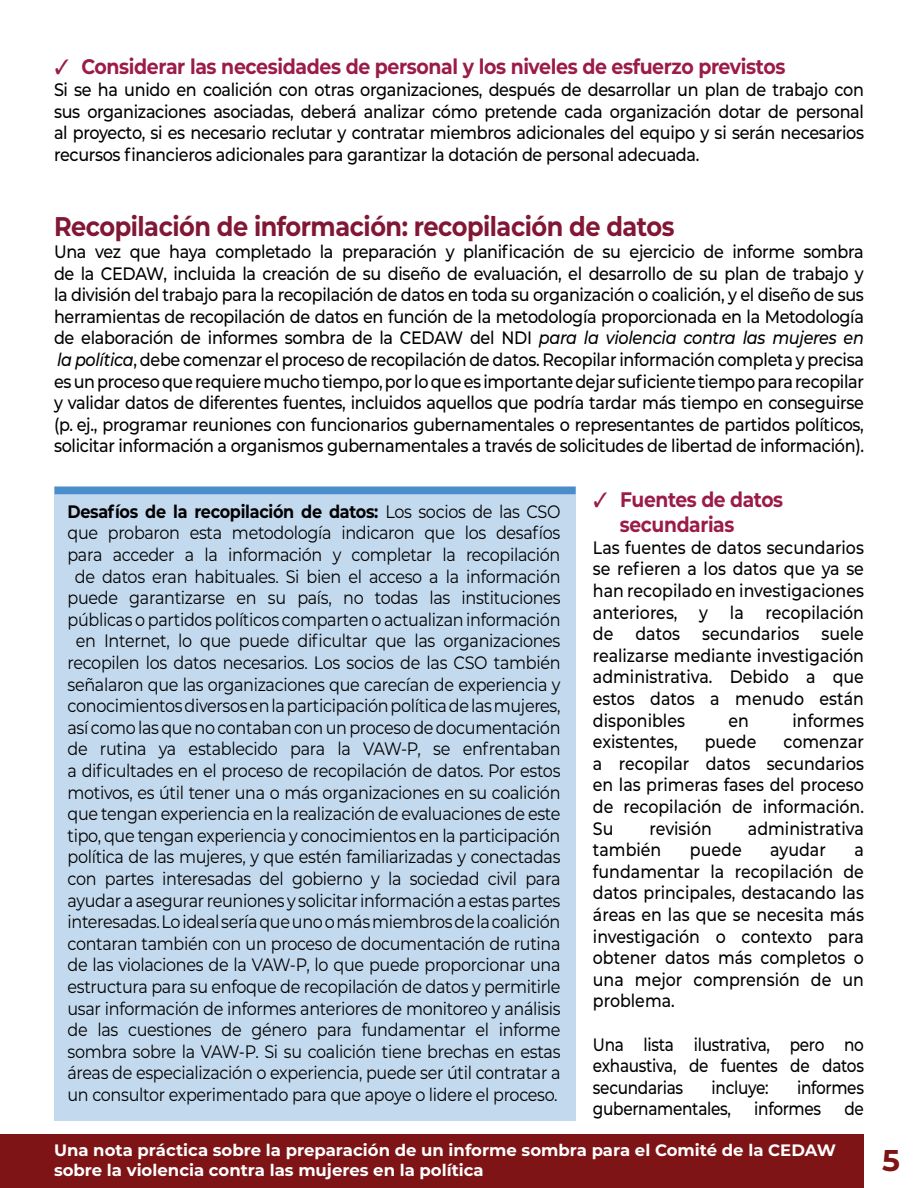
<style>
.page{position:relative;width:918px;height:1188px;background:#fff}
.page>*{position:absolute;margin:0;border:0;box-sizing:border-box;transform-origin:0 0}
.t1{font:700 30px "Montserrat";color:#7e1416}
.Heading{font:700 27px "Montserrat";letter-spacing:-.02em;color:#811635;scale:.89 1}
.t2{font:700 21px "Montserrat";letter-spacing:-.02em;color:#9b1b49;scale:.9 1}
.t3{font:700 21px/25.2px "Montserrat";letter-spacing:-.02em;color:#9b1b49;scale:.89 1}
.Body_Text{font:18px/21.6px "Montserrat";letter-spacing:-.02em;color:#000;text-align:center;scale:.89 1}
.Body_Text-2{font:500 18px/21.6px "Montserrat";letter-spacing:-.01em;color:#000;text-align:justify;scale:.89 1}
.Body_Text-3{font:500 18px/21.6px "Montserrat";letter-spacing:-.01em;color:#000;text-align:justify;scale:.88 1}
.Body_Text-4{font:500 18px/21.6px "Montserrat";letter-spacing:-.01em;color:#000;text-align:justify;scale:.85 1}
.t4{font:700 16.5px/19.8px "Montserrat";color:#fff}
.s1{font-style:italic}
.s2{font-weight:700}
</style>
<div class="page">
<div style="left:0;top:1134px;width:864px;height:54px;background:#7e1416"></div>
<div style="left:54px;top:486px;width:522px;height:634px;background:#c3d9ed"></div>
<div style="left:55px;top:487px;width:521px;height:7px;background:#4b8dcb"></div>
<p class="t2" style="left:81px;top:52px;width:784px">Considerar las necesidades de personal y los niveles de esfuerzo previstos</p>
<p class="Body_Text-2" style="left:54px;top:78px;width:912px">Si se ha unido en coalición con otras organizaciones, después de desarrollar un plan de trabajo con sus organizaciones asociadas, deberá analizar cómo pretende cada organización dotar de personal al proyecto, si es necesario reclutar y contratar miembros adicionales del equipo y si serán necesarios recursos financieros adicionales para garantizar la dotación de personal adecuada.</p>
<p class="Heading" style="left:54px;top:207px;width:699px">Recopilación de información: recopilación de datos</p>
<p class="Body_Text-2" style="left:54px;top:240px;width:912px">Una vez que haya completado la preparación y planificación de su ejercicio de informe sombra de la CEDAW, incluida la creación de su diseño de evaluación, el desarrollo de su plan de trabajo y la división del trabajo para la recopilación de datos en toda su organización o coalición, y el diseño de sus herramientas de recopilación de datos en función de la metodología proporcionada en la Metodología de elaboración de informes sombra de la CEDAW del NDI <span class="s1">para la violencia contra las mujeres en la política</span>, debe comenzar el proceso de recopilación de datos. Recopilar información completa y precisa es un proceso que requiere mucho tiempo, por lo que es importante dejar suficiente tiempo para recopilar y validar datos de diferentes fuentes, incluidos aquellos que podría tardar más tiempo en conseguirse (p. ej., programar reuniones con funcionarios gubernamentales o representantes de partidos políticos, solicitar información a organismos gubernamentales a través de solicitudes de libertad de información).</p>
<p class="Body_Text" style="left:68px;top:500px;width:556px"><span class="s2">Desafíos de la recopilación de datos:</span> Los socios de las CSO que probaron esta metodología indicaron que los desafíos para acceder a la información y completar la recopilación de datos eran habituales. Si bien el acceso a la información puede garantizarse en su país, no todas las instituciones públicas o partidos políticos comparten o actualizan información en Internet, lo que puede dificultar que las organizaciones recopilen los datos necesarios. Los socios de las CSO también señalaron que las organizaciones que carecían de experiencia y conocimientos diversos en la participación política de las mujeres, así como las que no contaban con un proceso de documentación de rutina ya establecido para la VAW-P, se enfrentaban a dificultades en el proceso de recopilación de datos. Por estos motivos, es útil tener una o más organizaciones en su coalición que tengan experiencia en la realización de evaluaciones de este tipo, que tengan experiencia y conocimientos en la participación política de las mujeres, y que estén familiarizadas y conectadas con partes interesadas del gobierno y la sociedad civil para ayudar a asegurar reuniones y solicitar información a estas partes interesadas. Lo ideal sería que uno o más miembros de la coalición contaran también con un proceso de documentación de rutina de las violaciones de la VAW-P, lo que puede proporcionar una estructura para su enfoque de recopilación de datos y permitirle usar información de informes anteriores de monitoreo y análisis de las cuestiones de género para fundamentar el informe sombra sobre la VAW-P. Si su coalición tiene brechas en estas áreas de especialización o experiencia, puede ser útil contratar a un consultor experimentado para que apoye o lidere el proceso.</p>
<p class="t3" style="left:620px;top:486px;width:185px">Fuentes de datos secundarias</p>
<p class="Body_Text-3" style="left:593px;top:536px;width:310px">Las fuentes de datos secundarios se refieren a los datos que ya se han recopilado en investigaciones anteriores, y la recopilación de datos secundarios suele realizarse mediante investigación administrativa. Debido a que estos datos a menudo están disponibles</p>
<p class="Body_Text-3" style="left:728px;top:709px;width:25px">en</p>
<p class="Body_Text-3" style="left:792px;top:709px;width:83px">informes</p>
<p class="Body_Text-3" style="left:593px;top:730px;width:98px">existentes,</p>
<p class="Body_Text-3" style="left:705px;top:730px;width:60px">puede</p>
<p class="Body_Text-3" style="left:593px;top:730px;width:310px;text-indent:191px">comenzar a recopilar datos secundarios en las primeras fases del proceso de recopilación de información.<br>Su</p>
<p class="Body_Text-3" style="left:650px;top:817px;width:72px">revisión</p>
<p class="Body_Text-3" style="left:748px;top:817px;width:133px">administrativa</p>
<p class="Body_Text-3" style="left:593px;top:838px;width:79px">también</p>
<p class="Body_Text-3" style="left:690px;top:838px;width:60px">puede</p>
<p class="Body_Text-3" style="left:770px;top:838px;width:65px">ayudar</p>
<p class="Body_Text-3" style="left:593px;top:838px;width:310px;text-indent:262px">a fundamentar la recopilación de datos principales, destacando las áreas en las que se necesita más investigación o contexto para obtener datos más completos o una mejor comprensión de un problema.</p>
<p class="Body_Text-4" style="left:593px;top:1033px;width:320px">Una lista ilustrativa, pero no exhaustiva, de fuentes de datos secundarias</p>
<p class="Body_Text-4" style="left:712px;top:1076px;width:69px">incluye:</p>
<p class="Body_Text-4" style="left:797px;top:1076px;width:80px">informes</p>
<p class="Body_Text-4" style="left:593px;top:1097px;width:164px">gubernamentales,</p>
<p class="Body_Text-4" style="left:754px;top:1097px;width:80px">informes</p>
<p class="Body_Text-4" style="left:844px;top:1097px;width:24px">de</p>
<p class="t4" style="left:54px;top:1139px;width:784px">Una nota práctica sobre la preparación de un informe sombra para el Comité de la CEDAW sobre la violencia contra las mujeres en la política</p>
<h1 class="t1" style="left:882px;top:1139px;width:19px">5</h1>
</div>
